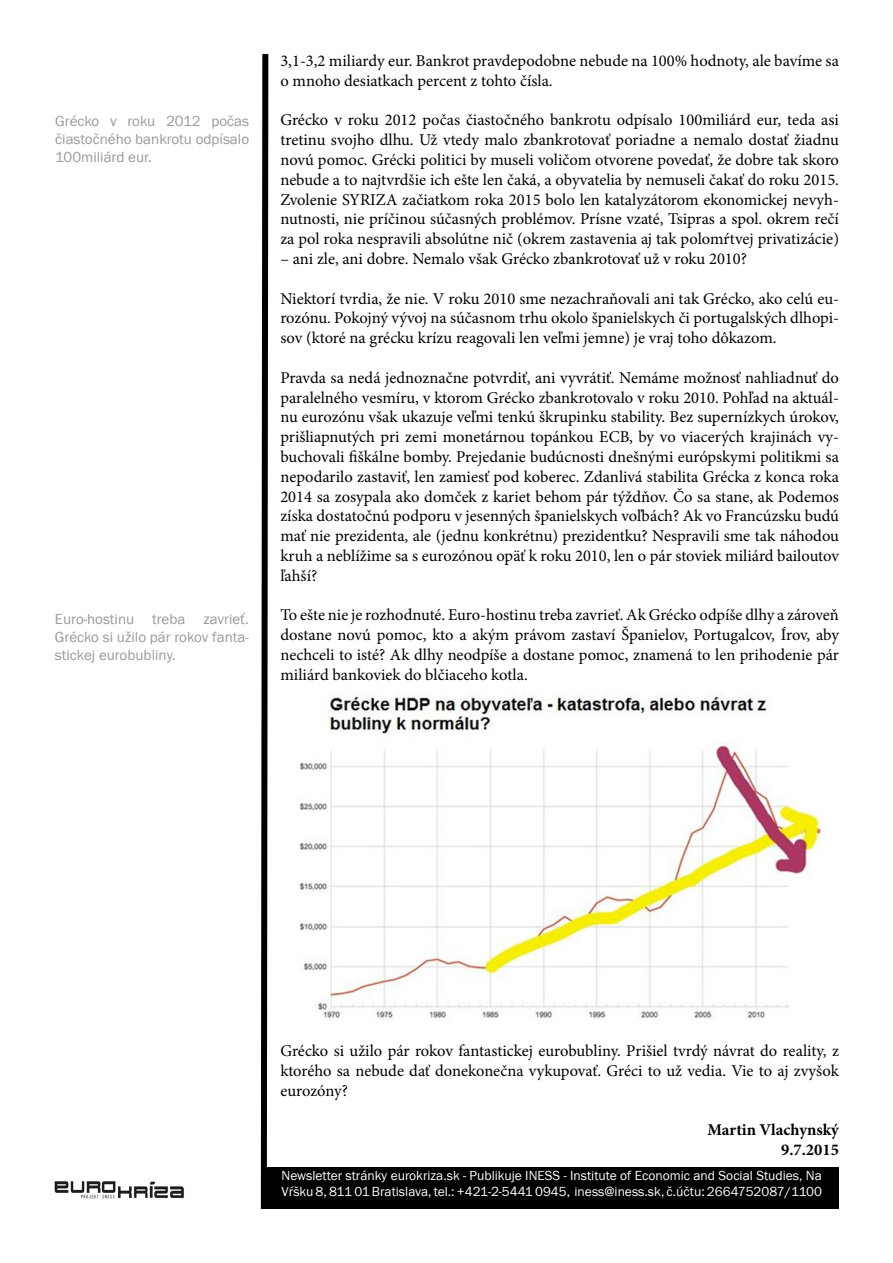
<style>
.page{position:relative;width:893px;height:1263px;background:#fff}
.page>*{position:absolute;margin:0;border:0;box-sizing:border-box;transform-origin:0 0}
.t1{font:16.5px/19.8px "Minion Pro";color:#000;text-align:justify}
.t2{font:700 16.5px/19.8px "Minion Pro";color:#000;text-align:right}
.t3{font:15px/18px "Franklin Gothic Itc TEE";color:#97999c;text-align:justify}
.t4{font:13.5px/16.2px "Franklin Gothic Itc TEE";color:#fff}
</style>
<div class="page">
<svg style="left:260px;top:54px;width:9px;height:1155px"></svg>
<div style="left:265px;top:1167px;width:574px;height:42px;background:#000"></div>
<img style="left:54px;top:1181px;width:130px;height:18px">
<img style="left:299px;top:696px;width:526px;height:323px">
<p class="t3" style="left:55px;top:113px;width:195px">Grécko v roku 2012 počas čiastočného bankrotu odpísalo 100miliárd eur.</p>
<p class="t3" style="left:55px;top:611px;width:195px">Euro-hostinu treba zavrieť.<br>Grécko si užilo pár rokov fanta&shy;stickej eurobubliny.</p>
<p class="t1" style="left:280px;top:51px;width:560px">3,1-3,2 miliardy eur. Bankrot pravdepodobne nebude na 100% hodnoty, ale bavíme sa o mnoho desiatkach percent z tohto čísla.</p>
<p class="t1" style="left:280px;top:110px;width:560px">Grécko v roku 2012 počas čiastočného bankrotu odpísalo 100miliárd eur, teda asi tretinu svojho dlhu. Už vtedy malo zbankrotovať poriadne a nemalo dostať žiadnu novú pomoc. Grécki politici by museli voličom otvorene povedať, že dobre tak skoro nebude a to najtvrdšie ich ešte len čaká, a obyvatelia by nemuseli čakať do roku 2015.<br>Zvolenie SYRIZA začiatkom roka 2015 bolo len katalyzátorom ekonomickej nevyh&shy;nutnosti, nie príčinou súčasných problémov. Prísne vzaté, Tsipras a spol. okrem rečí za pol roka nespravili absolútne nič (okrem zastavenia aj tak polomŕtvej privatizácie)</p>
<p class="t1" style="left:280px;top:249px;width:468px">– ani zle, ani dobre. Nemalo však Grécko zbankrotovať už v roku 2010?</p>
<p class="t1" style="left:280px;top:289px;width:560px">Niektorí tvrdia, že nie. V roku 2010 sme nezachraňovali ani tak Grécko, ako celú eu&shy;rozónu. Pokojný vývoj na súčasnom trhu okolo španielskych či portugalských dlhopi&shy;sov (ktoré na grécku krízu reagovali len veľmi jemne) je vraj toho dôkazom.</p>
<p class="t1" style="left:280px;top:368px;width:560px">Pravda sa nedá jednoznačne potvrdiť, ani vyvrátiť. Nemáme možnosť nahliadnuť do paralelného vesmíru, v ktorom Grécko zbankrotovalo v roku 2010. Pohľad na aktuál&shy;nu eurozónu však ukazuje veľmi tenkú škrupinku stability. Bez supernízkych úrokov, prišliapnutých pri zemi monetárnou topánkou ECB, by vo viacerých krajinách vy&shy;buchovali fiškálne bomby. Prejedanie budúcnosti dnešnými európskymi politikmi sa nepodarilo zastaviť, len zamiesť pod koberec. Zdanlivá stabilita Grécka z konca roka 2014 sa zosypala ako domček z kariet behom pár týždňov. Čo sa stane, ak Podemos získa dostatočnú podporu v jesenných španielskych voľbách? Ak vo Francúzsku budú mať nie prezidenta, ale (jednu konkrétnu) prezidentku? Nespravili sme tak náhodou kruh a neblížime sa s eurozónou opäť k roku 2010, len o pár stoviek miliárd bailoutov ľahší?</p>
<p class="t1" style="left:280px;top:605px;width:560px">To ešte nie je rozhodnuté. Euro-hostinu treba zavrieť. Ak Grécko odpíše dlhy a zároveň dostane novú pomoc, kto a akým právom zastaví Španielov, Portugalcov, Írov, aby nechceli to isté? Ak dlhy neodpíše a dostane pomoc, znamená to len prihodenie pár miliárd bankoviek do blčiaceho kotla.</p>
<p class="t1" style="left:280px;top:1041px;width:560px">Grécko si užilo pár rokov fantastickej eurobubliny. Prišiel tvrdý návrat do reality, z ktorého sa nebude dať donekonečna vykupovať. Gréci to už vedia. Vie to aj zvyšok eurozóny?</p>
<p class="t2" style="left:707px;top:1120px;width:133px">Martin Vlachynský<br>9.7.2015</p>
<p class="t4" style="left:282px;top:1167px;width:542px">Newsletter stránky eurokriza.sk - Publikuje INESS - Institute of Economic and Social Studies, Na<br>Vŕšku 8, 811 01 Bratislava, tel.: +421-2-5441 0945, iness@iness.sk, č.účtu: 2664752087/1100</p>
</div>
